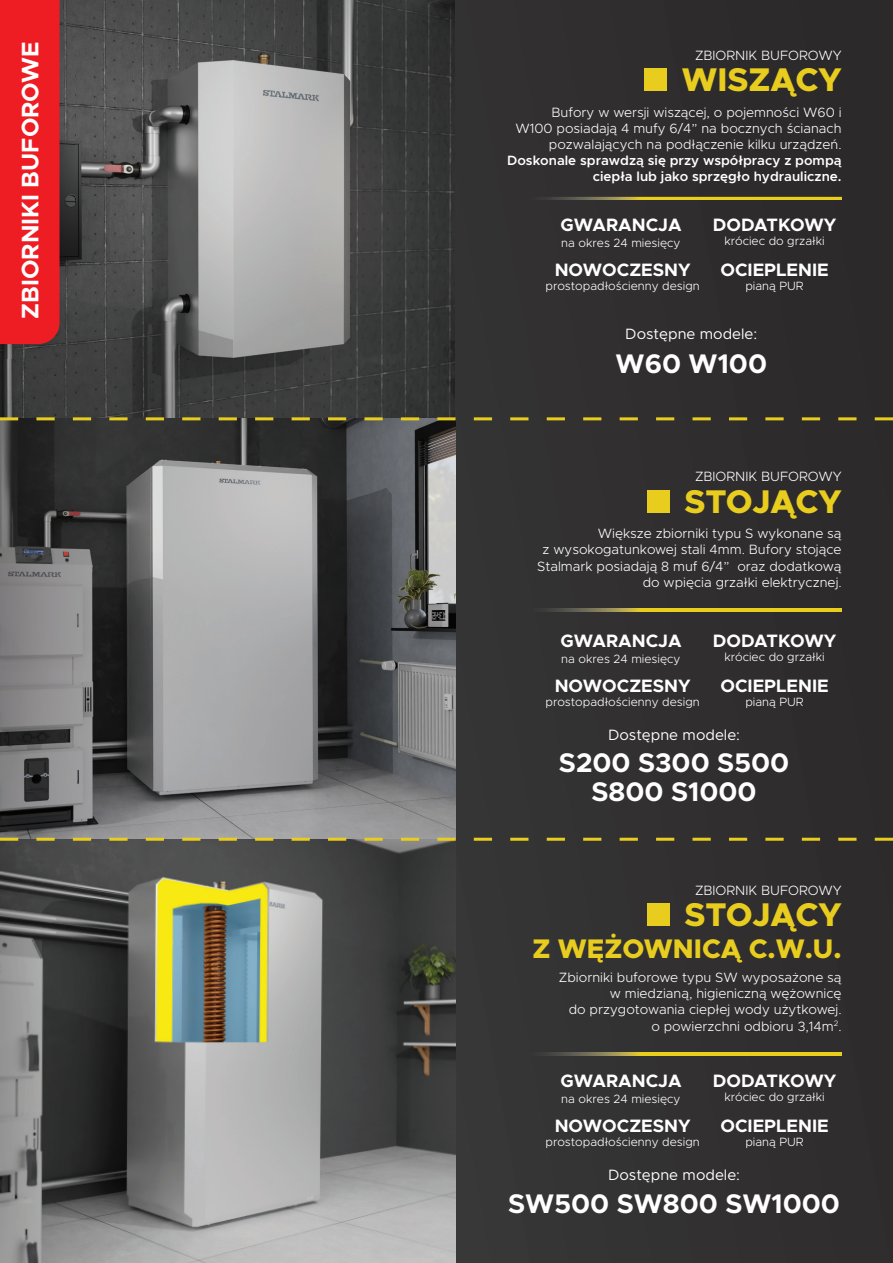
<style>
.page{position:relative;width:893px;height:1263px;background:#fff}
.page>*{position:absolute;margin:0;border:0;box-sizing:border-box;transform-origin:0 0}
.t1{font:800 33px "Metropolis";color:#e8cd1f}
.t2{font:700 27px/28.5px "Metropolis";color:#fff;text-align:center}
.t3{font:800 27px "Metropolis";color:#e8cd1f}
.t4{font:700 24px "Metropolis";color:#fff}
.t5{font:700 18px "Metropolis";color:#fff}
.t6{font:15px "Metropolis";color:#fff}
.t7{font:300 13.5px/16.2px "Metropolis";color:#fff;text-align:right}
.t8{font:600 13.5px/16.2px "Metropolis";color:#fff;text-align:right}
.t9{font:300 12px "Metropolis";color:#fff}
</style>
<div class="page">
<img style="left:0;top:0;width:455px;height:1263px">
<div style="left:455px;top:0;width:438px;height:1263px;background:#312f2f"></div>
<img style="left:0;top:0;width:74px;height:358px">
<div style="left:0;top:0;width:60px;height:344px;background:#ee1d23"></div>
<img style="left:521px;top:197px;width:321px;height:3px">
<img style="left:521px;top:608px;width:321px;height:3px">
<img style="left:521px;top:1052px;width:321px;height:3px">
<div style="left:644px;top:69px;width:22px;height:22px;background:#e8cd1f"></div>
<div style="left:647px;top:490px;width:23px;height:23px;background:#e8cd1f"></div>
<div style="left:647px;top:903px;width:23px;height:23px;background:#e8cd1f"></div>
<hr style="left:0;top:838px;width:18px;height:3px;background:#e8cd1f">
<hr style="left:36px;top:838px;width:19px;height:3px;background:#e8cd1f">
<hr style="left:73px;top:838px;width:18px;height:3px;background:#e8cd1f">
<hr style="left:109px;top:838px;width:19px;height:3px;background:#e8cd1f">
<hr style="left:146px;top:838px;width:18px;height:3px;background:#e8cd1f">
<hr style="left:182px;top:838px;width:18px;height:3px;background:#e8cd1f">
<hr style="left:219px;top:838px;width:18px;height:3px;background:#e8cd1f">
<hr style="left:255px;top:838px;width:18px;height:3px;background:#e8cd1f">
<hr style="left:292px;top:838px;width:18px;height:3px;background:#e8cd1f">
<hr style="left:328px;top:838px;width:18px;height:3px;background:#e8cd1f">
<hr style="left:364px;top:838px;width:19px;height:3px;background:#e8cd1f">
<hr style="left:401px;top:838px;width:18px;height:3px;background:#e8cd1f">
<hr style="left:437px;top:838px;width:19px;height:3px;background:#e8cd1f">
<hr style="left:474px;top:838px;width:18px;height:3px;background:#e8cd1f">
<hr style="left:510px;top:838px;width:18px;height:3px;background:#e8cd1f">
<hr style="left:547px;top:838px;width:18px;height:3px;background:#e8cd1f">
<hr style="left:583px;top:838px;width:18px;height:3px;background:#e8cd1f">
<hr style="left:620px;top:838px;width:18px;height:3px;background:#e8cd1f">
<hr style="left:656px;top:838px;width:18px;height:3px;background:#e8cd1f">
<hr style="left:692px;top:838px;width:19px;height:3px;background:#e8cd1f">
<hr style="left:729px;top:838px;width:18px;height:3px;background:#e8cd1f">
<hr style="left:765px;top:838px;width:19px;height:3px;background:#e8cd1f">
<hr style="left:802px;top:838px;width:18px;height:3px;background:#e8cd1f">
<hr style="left:838px;top:838px;width:18px;height:3px;background:#e8cd1f">
<hr style="left:875px;top:838px;width:18px;height:3px;background:#e8cd1f">
<hr style="left:0;top:417px;width:18px;height:3px;background:#e8cd1f">
<hr style="left:36px;top:417px;width:19px;height:3px;background:#e8cd1f">
<hr style="left:73px;top:417px;width:18px;height:3px;background:#e8cd1f">
<hr style="left:109px;top:417px;width:19px;height:3px;background:#e8cd1f">
<hr style="left:146px;top:417px;width:18px;height:3px;background:#e8cd1f">
<hr style="left:182px;top:417px;width:18px;height:3px;background:#e8cd1f">
<hr style="left:219px;top:417px;width:18px;height:3px;background:#e8cd1f">
<hr style="left:255px;top:417px;width:18px;height:3px;background:#e8cd1f">
<hr style="left:292px;top:417px;width:18px;height:3px;background:#e8cd1f">
<hr style="left:328px;top:417px;width:18px;height:3px;background:#e8cd1f">
<hr style="left:364px;top:417px;width:19px;height:3px;background:#e8cd1f">
<hr style="left:401px;top:417px;width:18px;height:3px;background:#e8cd1f">
<hr style="left:437px;top:417px;width:19px;height:3px;background:#e8cd1f">
<hr style="left:474px;top:417px;width:18px;height:3px;background:#e8cd1f">
<hr style="left:510px;top:417px;width:18px;height:3px;background:#e8cd1f">
<hr style="left:547px;top:417px;width:18px;height:3px;background:#e8cd1f">
<hr style="left:583px;top:417px;width:18px;height:3px;background:#e8cd1f">
<hr style="left:620px;top:417px;width:18px;height:3px;background:#e8cd1f">
<hr style="left:656px;top:417px;width:18px;height:3px;background:#e8cd1f">
<hr style="left:692px;top:417px;width:19px;height:3px;background:#e8cd1f">
<hr style="left:729px;top:417px;width:18px;height:3px;background:#e8cd1f">
<hr style="left:765px;top:417px;width:19px;height:3px;background:#e8cd1f">
<hr style="left:802px;top:417px;width:18px;height:3px;background:#e8cd1f">
<hr style="left:838px;top:417px;width:18px;height:3px;background:#e8cd1f">
<hr style="left:875px;top:417px;width:18px;height:3px;background:#e8cd1f">
<h3 class="t4" style="left:15px;top:319px;width:279px;rotate:-90deg">ZBIORNIKI BUFOROWE</h3>
<p class="t7" style="left:695px;top:47px;width:148px">ZBIORNIK BUFOROWY</p>
<h1 class="t1" style="left:682px;top:59px;width:161px">WISZĄCY</h1>
<p class="t7" style="left:515px;top:104px;width:328px">Bufory w wersji wiszącej, o pojemności W60 i<br>W100 posiadają 4 mufy 6/4” na bocznych ścianach pozwalających na podłączenie kilku urządzeń.</p>
<p class="t8" style="left:507px;top:152px;width:336px">Doskonale sprawdzą się przy współpracy z pompą ciepła lub jako sprzęgło hydrauliczne.</p>
<h3 class="t5" style="left:560px;top:213px;width:123px">GWARANCJA</h3>
<p class="t9" style="left:561px;top:235px;width:121px">na okres 24 miesięcy</p>
<h3 class="t5" style="left:713px;top:213px;width:125px">DODATKOWY</h3>
<p class="t9" style="left:724px;top:234px;width:102px">króciec do grzałki</p>
<h3 class="t5" style="left:555px;top:258px;width:137px">NOWOCZESNY</h3>
<p class="t9" style="left:546px;top:279px;width:156px">prostopadłościenny design</p>
<h3 class="t5" style="left:720px;top:258px;width:110px">OCIEPLENIE</h3>
<p class="t9" style="left:745px;top:279px;width:60px">pianą PUR</p>
<p class="t6" style="left:625px;top:324px;width:134px">Dostępne modele:</p>
<h2 class="t2" style="left:616px;top:349px;width:153px">W60 W100</h2>
<p class="t7" style="left:695px;top:469px;width:148px">ZBIORNIK BUFOROWY</p>
<h1 class="t1" style="left:684px;top:480px;width:159px">STOJĄCY</h1>
<p class="t7" style="left:537px;top:525px;width:306px">Większe zbiorniki typu S wykonane są<br>z wysokogatunkowej stali 4mm. Bufory stojące Stalmark posiadają 8 muf 6/4” oraz dodatkową do wpięcia grzałki elektrycznej.</p>
<h3 class="t5" style="left:560px;top:629px;width:123px">GWARANCJA</h3>
<p class="t9" style="left:561px;top:652px;width:121px">na okres 24 miesięcy</p>
<h3 class="t5" style="left:555px;top:674px;width:137px">NOWOCZESNY</h3>
<p class="t9" style="left:546px;top:695px;width:156px">prostopadłościenny design</p>
<h3 class="t5" style="left:713px;top:629px;width:125px">DODATKOWY</h3>
<p class="t9" style="left:724px;top:650px;width:102px">króciec do grzałki</p>
<h3 class="t5" style="left:720px;top:674px;width:110px">OCIEPLENIE</h3>
<p class="t9" style="left:745px;top:695px;width:60px">pianą PUR</p>
<p class="t6" style="left:608px;top:725px;width:134px">Dostępne modele:</p>
<h2 class="t2" style="left:559px;top:748px;width:232px">S200 S300 S500<br>S800 S1000</h2>
<p class="t7" style="left:695px;top:882px;width:148px">ZBIORNIK BUFOROWY</p>
<h1 class="t1" style="left:684px;top:894px;width:159px">STOJĄCY</h1>
<h2 class="t3" style="left:532px;top:931px;width:311px">Z WĘŻOWNICĄ C.W.U.</h2>
<p class="t7" style="left:559px;top:969px;width:284px">Zbiorniki buforowe typu SW wyposażone są w miedzianą, higieniczną wężownicę<br>do przygotowania ciepłej wody użytkowej. o powierzchni odbioru 3,14m<sup>2</sup>.</p>
<h3 class="t5" style="left:560px;top:1069px;width:123px">GWARANCJA</h3>
<p class="t9" style="left:561px;top:1091px;width:121px">na okres 24 miesięcy</p>
<h3 class="t5" style="left:555px;top:1114px;width:137px">NOWOCZESNY</h3>
<p class="t9" style="left:546px;top:1134px;width:156px">prostopadłościenny design</p>
<h3 class="t5" style="left:713px;top:1069px;width:125px">DODATKOWY</h3>
<p class="t9" style="left:724px;top:1090px;width:102px">króciec do grzałki</p>
<h3 class="t5" style="left:720px;top:1114px;width:110px">OCIEPLENIE</h3>
<p class="t9" style="left:745px;top:1134px;width:60px">pianą PUR</p>
<p class="t6" style="left:608px;top:1165px;width:134px">Dostępne modele:</p>
<h2 class="t2" style="left:508px;top:1190px;width:333px">SW500 SW800 SW1000</h2>
</div>
